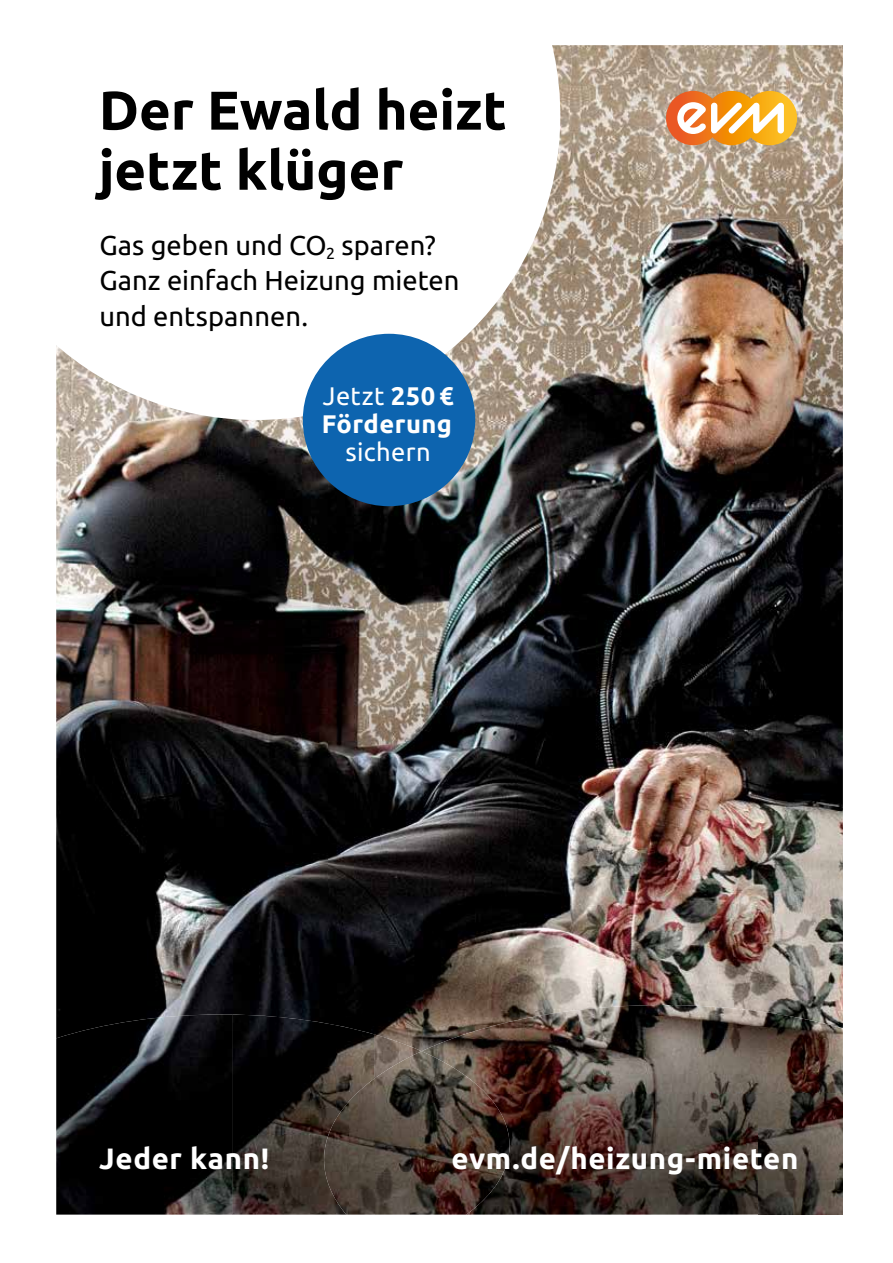
<style>
.page{position:relative;width:893px;height:1263px;background:#fff}
.page>*{position:absolute;margin:0;border:0;box-sizing:border-box;transform-origin:0 0}
.t1{font:700 54.6px/60.2px "Ubuntu";color:#000}
.t2{font:700 29.4px "Ubuntu";letter-spacing:.02em;color:#fff}
.t3{font:27.3px/35.5px "Ubuntu";color:#000}
.t4{font:700 25.5px/28px "Ubuntu";letter-spacing:.015em;color:#fff}
.t5{font:25.5px "Ubuntu";letter-spacing:.015em;color:#fff}
.s1{font-weight:400}
</style>
<div class="page">
<img style="left:56px;top:45px;width:787px;height:989px">
<img style="left:56px;top:1014px;width:319px;height:200px">
<img style="left:374px;top:1034px;width:48px;height:17px">
<img style="left:422px;top:1005px;width:421px;height:89px">
<img style="left:510px;top:1094px;width:333px;height:120px">
<img style="left:324px;top:1051px;width:186px;height:163px">
<svg style="left:56px;top:45px;width:504px;height:375px"></svg>
<div style="left:303px;top:334px;width:172px;height:172px;background:#0d64af;border-radius:50%"></div>
<svg style="left:666px;top:91px;width:131px;height:54px"></svg>
<h1 class="t1" style="left:99px;top:79px;width:409px">Der Ewald heizt jetzt klüger</h1>
<p class="t3" style="left:99px;top:226px;width:362px">Gas geben und CO<sub>2</sub> sparen?<br>Ganz einfach Heizung mieten und entspannen.</p>
<p class="t4" style="left:322px;top:382px;width:133px"><span class="s1">Jetzt</span> 250 €<br>Förderung</p>
<p class="t5" style="left:345px;top:437px;width:87px">sichern</p>
<p class="t2" style="left:99px;top:1140px;width:172px">Jeder kann!</p>
<p class="t2" style="left:452px;top:1140px;width:348px">evm.de/heizung-mieten</p>
</div>
